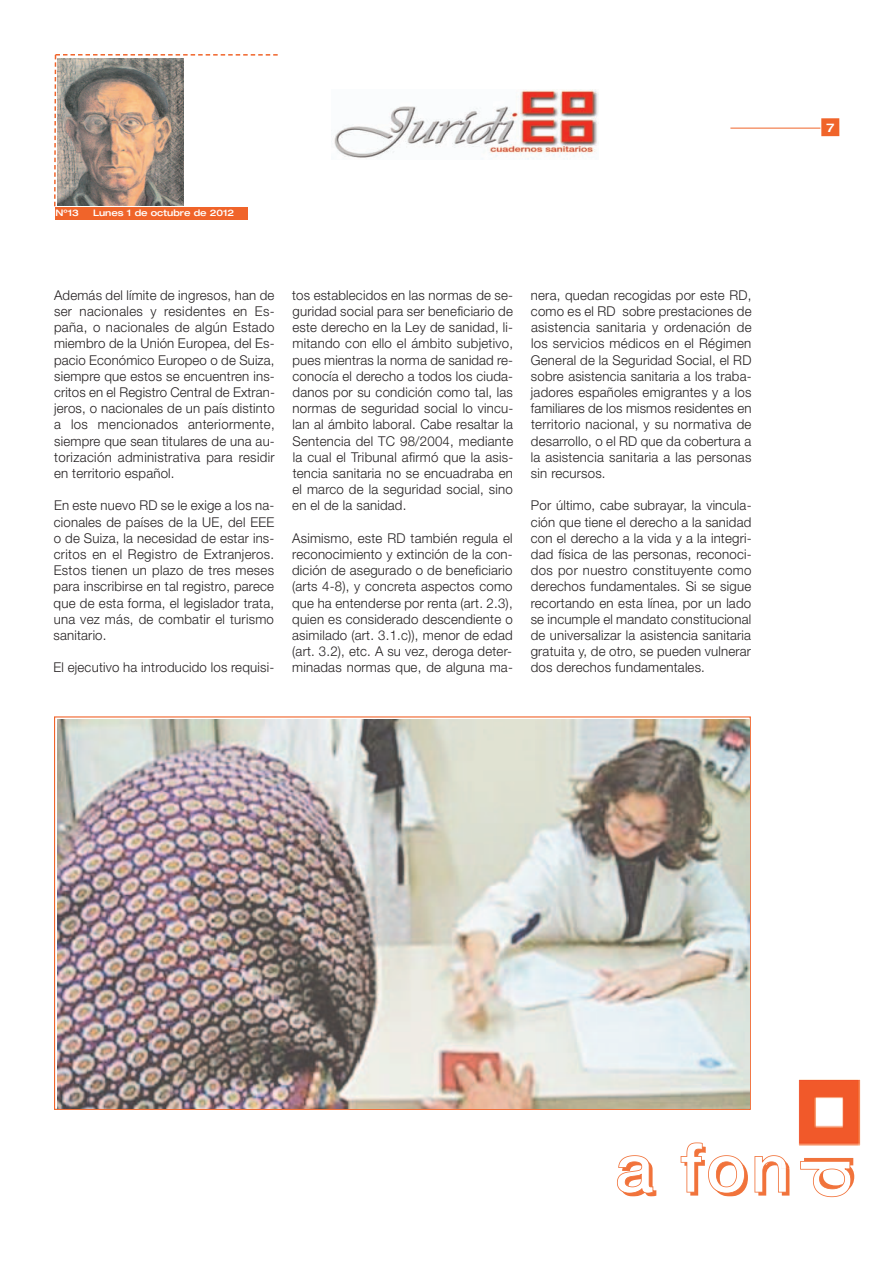
<style>
.page{position:relative;width:893px;height:1263px;background:#fff}
.page>*{position:absolute;margin:0;border:0;box-sizing:border-box;transform-origin:0 0}
.t1{font:300 13.5px/16.2px "Helvetica Neue LT";letter-spacing:.015em;color:#231f20;text-align:justify}
.t2{font:500 expanded 12px "Helvetica Neue LT";color:#fff}
.t3{font:500 expanded 9px "Helvetica Neue LT";color:#fff}
</style>
<div class="page">
<img style="left:798px;top:1079px;width:63px;height:87px">
<svg style="left:617px;top:1143px;width:173px;height:53px"></svg>
<img style="left:804px;top:1158px;width:49px;height:10px">
<svg style="left:801px;top:1168px;width:53px;height:29px"></svg>
<img style="left:800px;top:1161px;width:50px;height:7px">
<img style="left:57px;top:720px;width:693px;height:389px">
<div style="left:821px;top:118px;width:18px;height:18px;background:#f0642a"></div>
<div style="left:56px;top:207px;width:192px;height:13px;background:#f0642a"></div>
<img style="left:334px;top:89px;width:264px;height:70px">
<svg style="left:54px;top:54px;width:224px;height:152px"></svg>
<hr style="left:730px;top:128px;width:90px;height:1px;background:#f0642a">
<img style="left:58px;top:59px;width:126px;height:146px">
<p class="t3" style="left:55px;top:210px;width:25px">Nº13</p>
<p class="t3" style="left:93px;top:210px;width:143px">Lunes 1 de octubre de 2012</p>
<p class="t1" style="left:54px;top:288px;width:222px">Además del límite de ingresos, han de ser nacionales y residentes en Es&shy;paña, o nacionales de algún Estado miembro de la Unión Europea, del Es&shy;pacio Económico Europeo o de Suiza, siempre que estos se encuentren ins&shy;critos en el Registro Central de Extran&shy;jeros, o nacionales de un país distinto a los mencionados anteriormente, siempre que sean titulares de una au&shy;torización administrativa para residir en territorio español.</p>
<p class="t1" style="left:54px;top:499px;width:222px">En este nuevo RD se le exige a los na&shy;cionales de países de la UE, del EEE o de Suiza, la necesidad de estar ins&shy;critos en el Registro de Extranjeros.<br>Estos tienen un plazo de tres meses para inscribirse en tal registro, parece que de esta forma, el legislador trata, una vez más, de combatir el turismo sanitario.</p>
<p class="t1" style="left:54px;top:661px;width:222px">El ejecutivo ha introducido los requisi-</p>
<p class="t1" style="left:292px;top:288px;width:223px">tos establecidos en las normas de se&shy;guridad social para ser beneficiario de este derecho en la Ley de sanidad, li&shy;mitando con ello el ámbito subjetivo, pues mientras la norma de sanidad re&shy;conocía el derecho a todos los ciuda&shy;danos por su condición como tal, las normas de seguridad social lo vincu&shy;lan al ámbito laboral. Cabe resaltar la Sentencia del TC 98/2004, mediante la cual el Tribunal afirmó que la asis&shy;tencia sanitaria no se encuadraba en el marco de la seguridad social, sino en el de la sanidad.</p>
<p class="t1" style="left:292px;top:531px;width:222px">Asimismo, este RD también regula el reconocimiento y extinción de la con&shy;dición de asegurado o de beneficiario (arts 4-8), y concreta aspectos como que ha entenderse por renta (art. 2.3), quien es considerado descendiente o asimilado (art. 3.1.c)), menor de edad (art. 3.2), etc. A su vez, deroga deter&shy;minadas normas que, de alguna ma-</p>
<p class="t1" style="left:531px;top:288px;width:222px">nera, quedan recogidas por este RD, como es el RD sobre prestaciones de asistencia sanitaria y ordenación de los servicios médicos en el Régimen General de la Seguridad Social, el RD sobre asistencia sanitaria a los traba&shy;jadores españoles emigrantes y a los familiares de los mismos residentes en territorio nacional, y su normativa de desarrollo, o el RD que da cobertura a la asistencia sanitaria a las personas sin recursos.</p>
<p class="t1" style="left:531px;top:499px;width:222px">Por último, cabe subrayar, la vincula&shy;ción que tiene el derecho a la sanidad con el derecho a la vida y a la integri&shy;dad física de las personas, reconoci&shy;dos por nuestro constituyente como derechos fundamentales. Si se sigue recortando en esta línea, por un lado se incumple el mandato constitucional de universalizar la asistencia sanitaria gratuita y, de otro, se pueden vulnerar dos derechos fundamentales.</p>
<p class="t2" style="left:826px;top:123px;width:10px">7</p>
</div>
